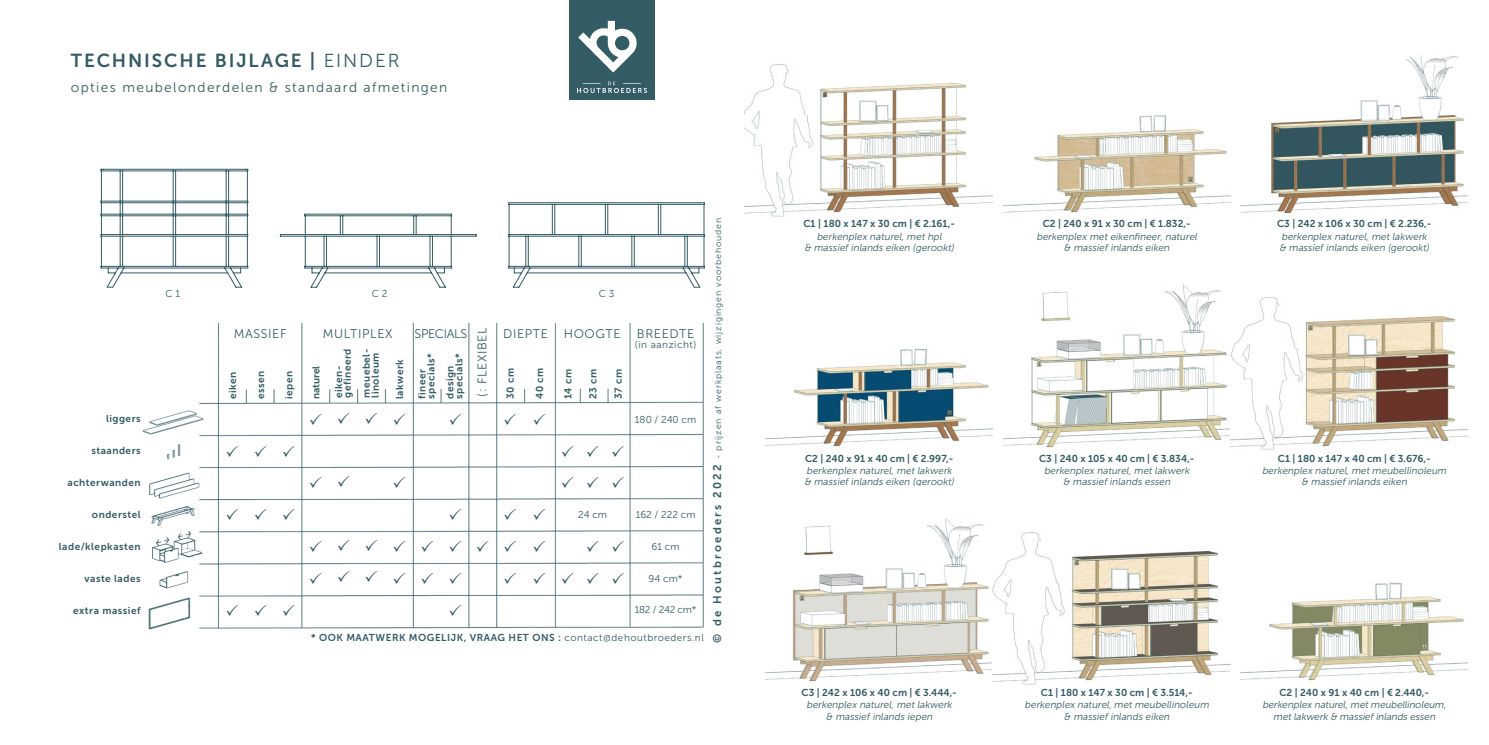
<style>
.page{position:relative;width:1489px;height:745px;background:#fff}
.page>*{position:absolute;margin:0;border:0;box-sizing:border-box;transform-origin:0 0}
.t1{font:18.75px "Museo Sans 700";letter-spacing:.1em;color:#335c64}
.t2{font:13.75px "Museo Sans 300";letter-spacing:.1em;color:#335c64}
.t3{font:12.5px "Museo Sans 300";letter-spacing:.05em;color:#335c64}
.t4{font:12.5px "Museo Sans 300";letter-spacing:-.025em;color:#335c64}
.t5{font:italic 10px/11.2px "Museo Sans 300";color:#335c64;text-align:center}
.t6{font:10px "Museo Sans 700";letter-spacing:.05em;color:#335c64}
.t7{font:10px "Museo Sans 700";color:#335c64}
.t8{font:10px "Museo Sans 300";color:#335c64}
.t9{font:10px "Museo Sans 300";letter-spacing:.05em;color:#335c64}
.t10{font:10px "Museo Sans 700";letter-spacing:-.01em;color:#335c64}
.t11{font:8.75px "Museo Sans 300";letter-spacing:.1em;color:#335c64}
.s1{font-family:"Museo Sans 300"}
.s2{font-family:"Museo Sans 700";font-size:11.25px}
</style>
<div class="page">
<img style="left:142px;top:324px;width:562px;height:306px">
<svg style="left:101px;top:168px;width:376px;height:119px"></svg>
<svg style="left:508px;top:202px;width:196px;height:85px"></svg>
<div style="left:569px;top:0;width:85px;height:99px;background:#335c64"></div>
<svg style="left:577px;top:82px;width:70px;height:11px"></svg>
<svg style="left:578px;top:21px;width:59px;height:51px"></svg>
<img style="left:744px;top:64px;width:248px;height:153px">
<img style="left:1003px;top:284px;width:464px;height:166px">
<img style="left:765px;top:348px;width:227px;height:99px">
<img style="left:1240px;top:55px;width:227px;height:159px">
<img style="left:1240px;top:582px;width:227px;height:99px">
<img style="left:765px;top:519px;width:465px;height:166px">
<img style="left:1003px;top:115px;width:227px;height:98px">
<svg style="left:227px;top:444px;width:11px;height:12px"></svg>
<svg style="left:227px;top:508px;width:11px;height:11px"></svg>
<svg style="left:227px;top:603px;width:11px;height:12px"></svg>
<svg style="left:310px;top:413px;width:11px;height:11px"></svg>
<svg style="left:310px;top:476px;width:11px;height:12px"></svg>
<svg style="left:310px;top:540px;width:11px;height:11px"></svg>
<svg style="left:310px;top:571px;width:11px;height:12px"></svg>
<svg style="left:394px;top:413px;width:11px;height:11px"></svg>
<svg style="left:394px;top:476px;width:11px;height:12px"></svg>
<svg style="left:394px;top:540px;width:11px;height:11px"></svg>
<svg style="left:394px;top:571px;width:11px;height:12px"></svg>
<svg style="left:255px;top:444px;width:11px;height:12px"></svg>
<svg style="left:255px;top:508px;width:11px;height:11px"></svg>
<svg style="left:255px;top:603px;width:11px;height:12px"></svg>
<svg style="left:338px;top:411px;width:11px;height:12px"></svg>
<svg style="left:338px;top:475px;width:11px;height:11px"></svg>
<svg style="left:338px;top:538px;width:11px;height:12px"></svg>
<svg style="left:338px;top:570px;width:11px;height:11px"></svg>
<svg style="left:421px;top:540px;width:12px;height:11px"></svg>
<svg style="left:421px;top:571px;width:12px;height:12px"></svg>
<svg style="left:283px;top:444px;width:11px;height:12px"></svg>
<svg style="left:283px;top:508px;width:11px;height:11px"></svg>
<svg style="left:283px;top:603px;width:11px;height:12px"></svg>
<svg style="left:504px;top:413px;width:12px;height:11px"></svg>
<svg style="left:504px;top:508px;width:12px;height:11px"></svg>
<svg style="left:504px;top:540px;width:12px;height:11px"></svg>
<svg style="left:504px;top:571px;width:12px;height:12px"></svg>
<svg style="left:533px;top:413px;width:12px;height:11px"></svg>
<svg style="left:533px;top:508px;width:12px;height:11px"></svg>
<svg style="left:533px;top:540px;width:12px;height:11px"></svg>
<svg style="left:533px;top:571px;width:12px;height:12px"></svg>
<svg style="left:587px;top:444px;width:11px;height:12px"></svg>
<svg style="left:587px;top:476px;width:11px;height:12px"></svg>
<svg style="left:587px;top:540px;width:11px;height:11px"></svg>
<svg style="left:587px;top:571px;width:11px;height:12px"></svg>
<svg style="left:562px;top:444px;width:11px;height:12px"></svg>
<svg style="left:562px;top:476px;width:11px;height:12px"></svg>
<svg style="left:562px;top:571px;width:11px;height:12px"></svg>
<svg style="left:612px;top:444px;width:12px;height:12px"></svg>
<svg style="left:612px;top:476px;width:12px;height:12px"></svg>
<svg style="left:612px;top:540px;width:12px;height:11px"></svg>
<svg style="left:612px;top:571px;width:12px;height:12px"></svg>
<svg style="left:366px;top:411px;width:11px;height:12px"></svg>
<svg style="left:366px;top:538px;width:11px;height:12px"></svg>
<svg style="left:366px;top:570px;width:11px;height:11px"></svg>
<svg style="left:449px;top:413px;width:12px;height:11px"></svg>
<svg style="left:449px;top:508px;width:12px;height:11px"></svg>
<svg style="left:449px;top:540px;width:12px;height:11px"></svg>
<svg style="left:449px;top:571px;width:12px;height:12px"></svg>
<svg style="left:449px;top:603px;width:12px;height:12px"></svg>
<svg style="left:477px;top:540px;width:11px;height:11px"></svg>
<p class="t1" style="left:71px;top:50px;width:330px">TECHNISCHE BIJLAGE | <span class="s1">EINDER</span></p>
<p class="t2" style="left:71px;top:80px;width:378px">opties meubelonderdelen &amp; standaard afmetingen</p>
<p class="t6" style="left:106px;top:412px;width:36px">liggers</p>
<p class="t6" style="left:91px;top:444px;width:51px">staanders</p>
<p class="t6" style="left:67px;top:476px;width:75px">achterwanden</p>
<p class="t6" style="left:92px;top:508px;width:50px">onderstel</p>
<p class="t6" style="left:59px;top:540px;width:83px">lade/klepkasten</p>
<p class="t6" style="left:84px;top:572px;width:58px">vaste lades</p>
<p class="t6" style="left:73px;top:604px;width:69px">extra massief</p>
<p class="t8" style="left:166px;top:288px;width:16px">C 1</p>
<p class="t8" style="left:372px;top:288px;width:17px">C 2</p>
<p class="t8" style="left:599px;top:288px;width:17px">C 3</p>
<p class="t3" style="left:323px;top:327px;width:71px">MULTIPLEX</p>
<p class="t4" style="left:414px;top:327px;width:54px">SPECIALS</p>
<p class="t3" style="left:475px;top:396px;width:71px;rotate:-90deg">(: FLEXIBEL</p>
<p class="t3" style="left:503px;top:327px;width:46px">DIEPTE</p>
<p class="t3" style="left:234px;top:327px;width:54px">MASSIEF</p>
<p class="t6" style="left:227px;top:399px;width:29px;rotate:-90deg">eiken</p>
<p class="t6" style="left:342px;top:397px;width:50px;rotate:-90deg">gefineerd</p>
<p class="t6" style="left:361px;top:397px;width:50px;rotate:-90deg">meuebel-</p>
<p class="t6" style="left:369px;top:397px;width:46px;rotate:-90deg">linoleum</p>
<p class="t6" style="left:425px;top:399px;width:47px;rotate:-90deg">specials*</p>
<p class="t6" style="left:453px;top:399px;width:47px;rotate:-90deg">specials*</p>
<p class="t10" style="left:310px;top:399px;width:35px;rotate:-90deg">naturel</p>
<p class="t6" style="left:394px;top:399px;width:41px;rotate:-90deg">lakwerk</p>
<p class="t6" style="left:444px;top:399px;width:35px;rotate:-90deg">design</p>
<p class="t6" style="left:255px;top:399px;width:30px;rotate:-90deg">essen</p>
<p class="t6" style="left:333px;top:397px;width:34px;rotate:-90deg">eiken-</p>
<p class="t6" style="left:283px;top:399px;width:29px;rotate:-90deg">iepen</p>
<p class="t6" style="left:505px;top:399px;width:33px;rotate:-90deg">30 cm</p>
<p class="t6" style="left:534px;top:399px;width:33px;rotate:-90deg">40 cm</p>
<p class="t6" style="left:416px;top:399px;width:31px;rotate:-90deg">fineer</p>
<p class="t3" style="left:563px;top:327px;width:59px">HOOGTE</p>
<p class="t6" style="left:587px;top:399px;width:32px;rotate:-90deg">23 cm</p>
<p class="t6" style="left:562px;top:399px;width:32px;rotate:-90deg">14 cm</p>
<p class="t6" style="left:612px;top:399px;width:32px;rotate:-90deg">37 cm</p>
<p class="t3" style="left:637px;top:327px;width:59px">BREEDTE</p>
<p class="t9" style="left:635px;top:338px;width:63px">(in aanzicht)</p>
<p class="t8" style="left:635px;top:413px;width:63px">180 / 240 cm</p>
<p class="t8" style="left:578px;top:509px;width:30px">24 cm</p>
<p class="t8" style="left:635px;top:508px;width:61px">162 / 222 cm</p>
<p class="t8" style="left:651px;top:540px;width:29px">61 cm</p>
<p class="t8" style="left:648px;top:572px;width:35px">94 cm*</p>
<p class="t8" style="left:634px;top:604px;width:63px">182 / 242 cm*</p>
<p class="t6" style="left:311px;top:632px;width:394px">* OOK MAATWERK MOGELIJK, VRAAG HET ONS : <span class="s1">contact@dehoutbroeders.nl</span></p>
<p class="t11" style="left:713px;top:642px;width:426px;rotate:-90deg"><span class="s2">© de Houtbroeders 2022</span> - prijzen af werkplaats, wijzigingen voorbehouden</p>
<p class="t7" style="left:803px;top:218px;width:153px">C1 | 180 x 147 x 30 cm | € 2.161,-</p>
<p class="t5" style="left:816px;top:231px;width:128px">berkenplex naturel, met hpl</p>
<p class="t5" style="left:804px;top:242px;width:153px">&amp; massief inlands eiken (gerookt)</p>
<p class="t7" style="left:805px;top:452px;width:150px">C2 | 240 x 91 x 40 cm | € 2.997,-</p>
<p class="t5" style="left:806px;top:465px;width:149px">berkenplex naturel, met lakwerk</p>
<p class="t5" style="left:804px;top:476px;width:153px">&amp; massief inlands eiken (gerookt)</p>
<p class="t7" style="left:1042px;top:218px;width:149px">C2 | 240 x 91 x 30 cm | € 1.832,-</p>
<p class="t5" style="left:1036px;top:231px;width:164px">berkenplex met eikenfineer, naturel</p>
<p class="t5" style="left:1063px;top:242px;width:109px">&amp; massief inlands eiken</p>
<p class="t7" style="left:1276px;top:218px;width:156px">C3 | 242 x 106 x 30 cm | € 2.236,-</p>
<p class="t5" style="left:1281px;top:231px;width:149px">berkenplex naturel, met lakwerk</p>
<p class="t5" style="left:1279px;top:242px;width:153px">&amp; massief inlands eiken (gerookt)</p>
<p class="t7" style="left:1039px;top:452px;width:157px">C3 | 240 x 105 x 40 cm | € 3.834,-</p>
<p class="t5" style="left:1043px;top:465px;width:149px">berkenplex naturel, met lakwerk</p>
<p class="t5" style="left:1063px;top:476px;width:111px">&amp; massief inlands essen</p>
<p class="t7" style="left:1277px;top:452px;width:154px">C1 | 180 x 147 x 40 cm | € 3.676,-</p>
<p class="t5" style="left:1261px;top:465px;width:188px">berkenplex naturel,metmeubellinoleum &amp; massief inlands eiken</p>
<p class="t7" style="left:801px;top:686px;width:157px">C3 | 242 x 106 x 40 cm | € 3.444,-</p>
<p class="t5" style="left:806px;top:698px;width:149px">berkenplex naturel, met lakwerk</p>
<p class="t5" style="left:826px;top:710px;width:110px">&amp; massief inlands iepen</p>
<p class="t7" style="left:1040px;top:686px;width:153px">C1 | 180 x 147 x 30 cm | € 3.514,-</p>
<p class="t5" style="left:1024px;top:698px;width:188px">berkenplex naturel,metmeubellinoleum &amp; massief inlands eiken</p>
<p class="t7" style="left:1279px;top:686px;width:151px">C2 | 240 x 91 x 40 cm | € 2.440,-</p>
<p class="t5" style="left:1262px;top:698px;width:187px">berkenplex naturel,metmeubellinoleum, metlakwerk &amp; massiefinlands essen</p>
</div>
